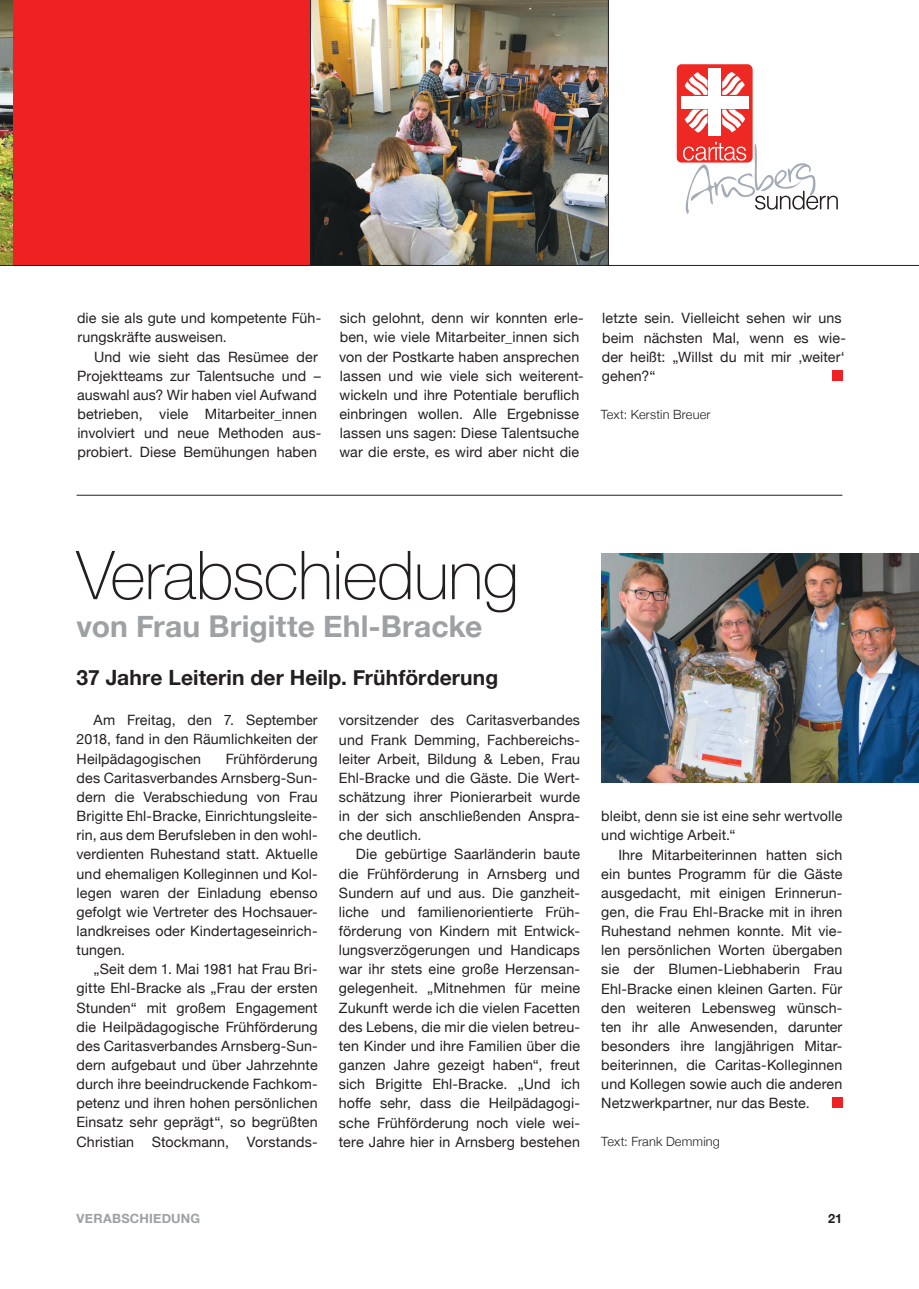
<style>
.page{position:relative;width:919px;height:1289px;background:#fff}
.page>*{position:absolute;margin:0;border:0;box-sizing:border-box;transform-origin:0 0}
.t1{font:100 67.5px "Helvetica Neue";letter-spacing:-.01em;color:#231f20}
.t2{font:700 30px "Helvetica Neue";color:#9da1a4}
.t3{font:700 21px "Helvetica Neue";letter-spacing:.005em;color:#231f20}
.t4{font:14.25px/19.2px "Helvetica Neue";letter-spacing:.01em;color:#231f20;text-align:justify}
.t5{font:300 12.75px "Helvetica Neue";letter-spacing:.015em;color:#231f20}
.t6{font:700 12.75px "Helvetica Neue";letter-spacing:.02em;color:#9da1a4}
.t7{font:700 12.75px "Helvetica Neue";color:#231f20}
</style>
<div class="page">
<svg style="left:676px;top:64px;width:161px;height:150px"></svg>
<div style="left:13px;top:0;width:297px;height:265px;background:#ee2123"></div>
<img style="left:311px;top:0;width:297px;height:265px">
<img style="left:0;top:0;width:13px;height:265px">
<div style="left:831px;top:370px;width:11px;height:11px;background:#ee2123"></div>
<div style="left:831px;top:1097px;width:11px;height:11px;background:#ee2123"></div>
<img style="left:601px;top:553px;width:317px;height:229px">
<hr style="left:77px;top:495px;width:765px;height:1px;background:#231f20">
<hr style="left:13px;top:265px;width:905px;height:1px;background:#231f20">
<svg style="left:0;top:265px;width:13px;height:1px"></svg>
<hr style="left:310px;top:0;width:1px;height:265px;background:#231f20">
<hr style="left:608px;top:0;width:1px;height:265px;background:#231f20">
<p class="t4" style="left:77px;top:309px;width:246px">die sie als gute und kompetente Füh&shy;rungskräfte ausweisen.</p>
<p class="t4" style="left:77px;top:348px;width:246px;text-align:left;text-indent:17px">Und wie sieht das Resümee der Projektteams zur Talentsuche und – auswahl aus? Wir haben viel Aufwand betrieben, viele Mitarbeiter_innen involviert und neue Methoden aus&shy;probiert. Diese Bemühungen haben</p>
<p class="t4" style="left:339px;top:309px;width:246px;text-align:left">sich gelohnt, denn wir konnten erle&shy;ben, wie viele Mitarbeiter_innen sich von der Postkarte haben ansprechen lassen und wie viele sich weiterent&shy;wickeln und ihre Potentiale beruflich einbringen wollen. Alle Ergebnisse lassen uns sagen: Diese Talentsuche war die erste, es wird aber nicht die</p>
<p class="t4" style="left:601px;top:309px;width:246px;text-align:left">letzte sein. Vielleicht sehen wir uns beim nächsten Mal, wenn es wie&shy;der heißt: „Willst du mit mir ‚weiter‘ gehen?“</p>
<p class="t5" style="left:600px;top:404px;width:111px">Text: Kerstin Breuer</p>
<h1 class="t1" style="left:77px;top:524px;width:444px">Verabschiedung</h1>
<h2 class="t2" style="left:77px;top:603px;width:407px">von Frau Brigitte Ehl-Bracke</h2>
<h3 class="t3" style="left:77px;top:661px;width:423px">37 Jahre Leiterin der Heilp. Frühförderung</h3>
<p class="t4" style="left:77px;top:711px;width:242px;text-indent:17px">Am Freitag, den 7. September 2018, fand in den Räumlichkeiten der Heilpädagogischen</p>
<p class="t4" style="left:77px;top:749px;width:242px;text-indent:149px">Frühförderung des Caritasverbandes Arnsberg-Sun&shy;dern die Verabschiedung von Frau Brigitte Ehl-Bracke, Einrichtungsleite&shy;rin, aus dem Berufsleben in den wohl&shy;verdienten Ruhestand statt. Aktuelle und ehemaligen Kolleginnen und Kol&shy;legen waren der Einladung ebenso gefolgt wie Vertreter des Hochsauer&shy;landkreises oder Kindertageseinrich&shy;tungen.</p>
<p class="t4" style="left:77px;top:960px;width:242px;text-indent:17px">„Seit dem 1. Mai 1981 hat Frau Bri&shy;gitte Ehl-Bracke als „Frau der ersten Stunden“ mit großem Engagement die Heilpädagogische Frühförderung des Caritasverbandes Arnsberg-Sun&shy;dern aufgebaut und über Jahrzehnte durch ihre beeindruckende Fachkom&shy;petenz und ihren hohen persönlichen Einsatz sehr geprägt“, so begrüßten Christian Stockmann, Vorstands-</p>
<p class="t4" style="left:339px;top:711px;width:242px">vorsitzender des Caritasverbandes und Frank Demming, Fachbereichs&shy;leiter Arbeit, Bildung &amp; Leben, Frau Ehl-Bracke und die Gäste. Die Wert&shy;schätzung ihrer Pionierarbeit wurde in der sich anschließenden Anspra&shy;che deutlich.</p>
<p class="t4" style="left:339px;top:845px;width:242px;text-indent:17px">Die gebürtige Saarländerin baute die Frühförderung in Arnsberg und Sundern auf und aus. Die ganzheit&shy;liche und familienorientierte Früh&shy;förderung von Kindern mit Entwick&shy;lungsverzögerungen und Handicaps war ihr stets eine große Herzensan&shy;gelegenheit. „Mitnehmen für meine Zukunft werde ich die vielen Facetten des Lebens, die mir die vielen betreu&shy;ten Kinder und ihre Familien über die ganzen Jahre gezeigt haben“, freut sich Brigitte Ehl-Bracke. „Und ich hoffe sehr, dass die Heilpädagogi&shy;sche Frühförderung noch viele wei&shy;tere Jahre hier in Arnsberg bestehen</p>
<p class="t4" style="left:601px;top:807px;width:242px">bleibt, denn sie ist eine sehr wertvolle und wichtige Arbeit.“</p>
<p class="t4" style="left:601px;top:845px;width:242px;text-indent:17px">Ihre Mitarbeiterinnen hatten sich ein buntes Programm für die Gäste ausgedacht, mit einigen Erinnerun&shy;gen, die Frau Ehl-Bracke mit in ihren Ruhestand nehmen konnte. Mit vie&shy;len persönlichen Worten übergaben sie der Blumen-Liebhaberin Frau Ehl-Bracke einen kleinen Garten. Für den weiteren Lebensweg wünsch&shy;ten ihr alle Anwesenden, darunter besonders ihre langjährigen Mitar&shy;beiterinnen, die Caritas-Kolleginnen und Kollegen sowie auch die anderen Netzwerkpartner, nur das Beste.</p>
<p class="t5" style="left:601px;top:1131px;width:120px">Text: Frank Demming</p>
<p class="t6" style="left:77px;top:1208px;width:125px">VERABSCHIEDUNG</p>
<p class="t7" style="left:828px;top:1208px;width:16px">21</p>
</div>
